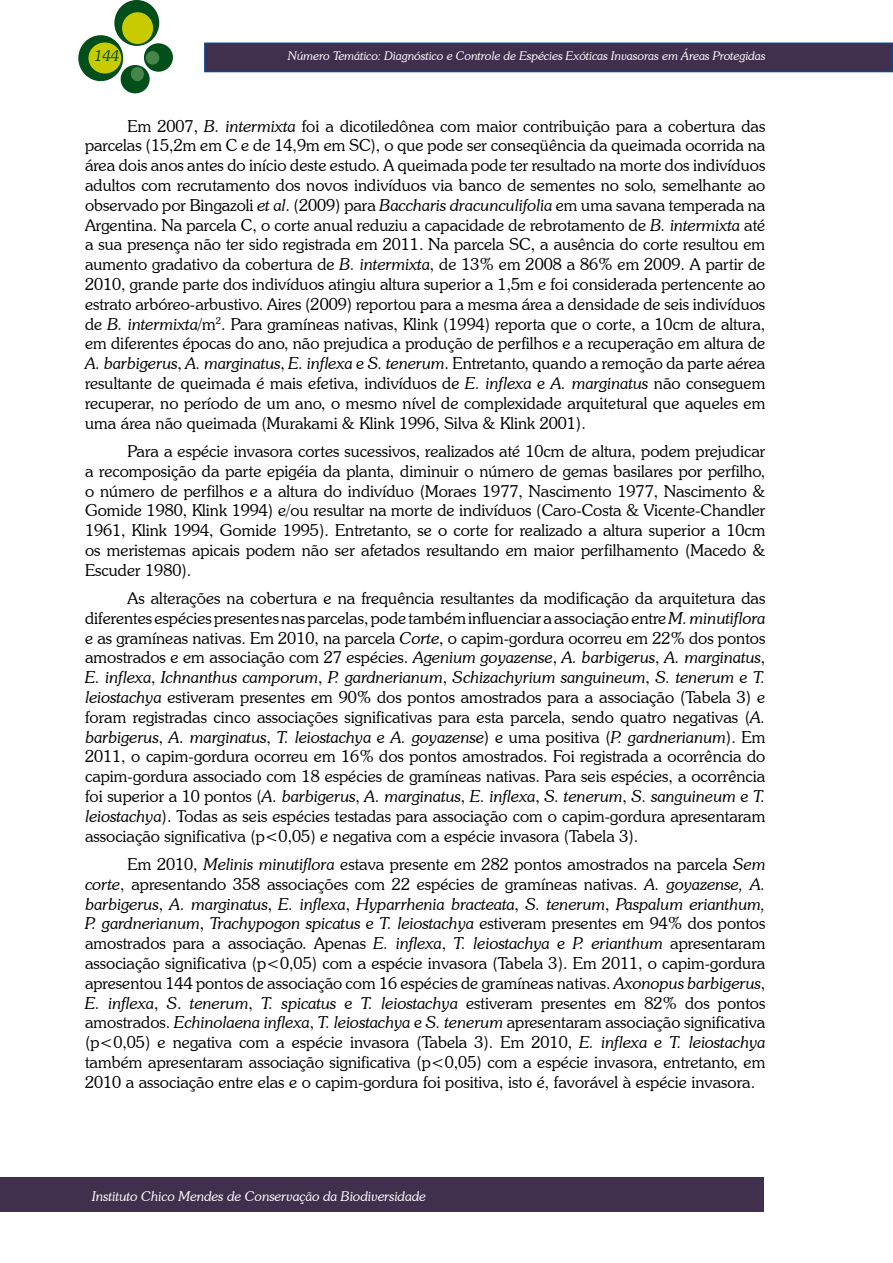
<style>
.page{position:relative;width:893px;height:1263px;background:#fff}
.page>*{position:absolute;margin:0;border:0;box-sizing:border-box;transform-origin:0 0}
.t1{font:300 16.5px/19.8px "Souvenir IT Cby BT";color:#000;text-align:justify}
.t2{font:italic 300 15px "Souvenir IT Cby BT";color:#004e1a}
.t3{font:italic 300 13.5px "Souvenir IT Cby BT";color:#fff}
.t4{font:italic 300 12px "Souvenir IT Cby BT";color:#fff}
.s1{font-style:italic}
</style>
<div class="page">
<div style="left:205px;top:43px;width:687px;height:29px;background:#412f4e"></div>
<div style="left:204px;top:43px;width:689px;height:29px;border:2px solid #004b93"></div>
<div style="left:114px;top:0;width:45px;height:46px;background:#004e1a;border-radius:50%"></div>
<div style="left:78px;top:35px;width:45px;height:46px;background:#004e1a;border-radius:50%"></div>
<div style="left:144px;top:43px;width:29px;height:29px;background:#004e1a;border-radius:50%"></div>
<div style="left:121px;top:65px;width:29px;height:28px;background:#004e1a;border-radius:50%"></div>
<div style="left:122px;top:12px;width:31px;height:32px;background:#c8cb00;border-radius:50%"></div>
<div style="left:88px;top:42px;width:33px;height:31px;background:#c8cb00;border-radius:50%"></div>
<div style="left:146px;top:51px;width:13px;height:14px;background:#47864a;border-radius:50%"></div>
<div style="left:131px;top:67px;width:13px;height:14px;background:#47864a;border-radius:50%"></div>
<div style="left:0;top:1178px;width:764px;height:34px;background:#412f4e"></div>
<p class="t2" style="left:95px;top:46px;width:26px">144</p>
<p class="t4" style="left:288px;top:49px;width:479px">Número Temático: Diagnóstico e Controle de Espécies Exóticas Invasoras em Áreas Protegidas</p>
<p class="t1" style="left:85px;top:116px;width:682px;text-indent:43px">Em 2007, <span class="s1">B. intermixta</span> foi a dicotiledônea com maior contribuição para a cobertura das parcelas (15,2m em C e de 14,9m em SC), o que pode ser conseqüência da queimada ocorrida na área dois anos antes do início deste estudo. A queimada pode ter resultado na morte dos indivíduos adultos com recrutamento dos novos indivíduos via banco de sementes no solo, semelhante ao observado por Bingazoli <span class="s1">et al</span>. (2009) para <span class="s1">Baccharis dracunculifolia</span> em uma savana temperada na Argentina. Na parcela C, o corte anual reduziu a capacidade de rebrotamento de <span class="s1">B. intermixta</span> até a sua presença não ter sido registrada em 2011. Na parcela SC, a ausência do corte resultou em aumento gradativo da cobertura de <span class="s1">B. intermixta</span>, de 13% em 2008 a 86% em 2009. A partir de 2010, grande parte dos indivíduos atingiu altura superior a 1,5m e foi considerada pertencente ao estrato arbóreo-arbustivo. Aires (2009) reportou para a mesma área a densidade de seis indivíduos de <span class="s1">B. intermixta</span>/m<sup>2</sup>. Para gramíneas nativas, Klink (1994) reporta que o corte, a 10cm de altura, em diferentes épocas do ano, não prejudica a produção de perfilhos e a recuperação em altura de <span class="s1">A. barbigerus</span>, <span class="s1">A. marginatus</span>, <span class="s1">E. inflexa</span> e <span class="s1">S. tenerum</span>. Entretanto, quando a remoção da parte aérea resultante de queimada é mais efetiva, indivíduos de <span class="s1">E. inflexa</span> e <span class="s1">A. marginatus</span> não conseguem recuperar, no período de um ano, o mesmo nível de complexidade arquitetural que aqueles em uma área não queimada (Murakami &amp; Klink 1996, Silva &amp; Klink 2001).</p>
<p class="t1" style="left:85px;top:441px;width:682px;text-indent:43px">Para a espécie invasora cortes sucessivos, realizados até 10cm de altura, podem prejudicar a recomposição da parte epigéia da planta, diminuir o número de gemas basilares por perfilho, o número de perfilhos e a altura do indivíduo (Moraes 1977, Nascimento 1977, Nascimento &amp; Gomide 1980, Klink 1994) e/ou resultar na morte de indivíduos (Caro-Costa &amp; Vicente-Chandler 1961, Klink 1994, Gomide 1995). Entretanto, se o corte for realizado a altura superior a 10cm os meristemas apicais podem não ser afetados resultando em maior perfilhamento (Macedo &amp; Escuder 1980).</p>
<p class="t1" style="left:85px;top:588px;width:682px;text-indent:43px">As alterações na cobertura e na frequência resultantes da modificação da arquitetura das diferentes espécies presentes nas parcelas, pode também influenciar a associação entre <span class="s1">M. minutiflora </span>e as gramíneas nativas. Em 2010, na parcela <span class="s1">Corte</span>, o capim-gordura ocorreu em 22% dos pontos amostrados e em associação com 27 espécies. <span class="s1">Agenium goyazense</span>, <span class="s1">A. barbigerus</span>, <span class="s1">A. marginatus</span>, <span class="s1">E. inflexa</span>, <span class="s1">Ichnanthus camporum</span>, <span class="s1">P. gardnerianum</span>, <span class="s1">Schizachyrium sanguineum</span>, <span class="s1">S. tenerum</span> e <span class="s1">T. leiostachya</span> estiveram presentes em 90% dos pontos amostrados para a associação (Tabela 3) e foram registradas cinco associações significativas para esta parcela, sendo quatro negativas (<span class="s1">A. barbigerus</span>, <span class="s1">A. marginatus</span>, <span class="s1">T. leiostachya</span> e <span class="s1">A. goyazense</span>) e uma positiva (<span class="s1">P. gardnerianum</span>). Em 2011, o capim-gordura ocorreu em 16% dos pontos amostrados. Foi registrada a ocorrência do capim-gordura associado com 18 espécies de gramíneas nativas. Para seis espécies, a ocorrência foi superior a 10 pontos (<span class="s1">A. barbigerus</span>, <span class="s1">A. marginatus</span>, <span class="s1">E. inflexa</span>, <span class="s1">S. tenerum</span>, <span class="s1">S. sanguineum</span> e <span class="s1">T. leiostachya</span>). Todas as seis espécies testadas para associação com o capim-gordura apresentaram associação significativa (p&lt;0,05) e negativa com a espécie invasora (Tabela 3).</p>
<p class="t1" style="left:85px;top:854px;width:682px;text-indent:43px">Em 2010, <span class="s1">Melinis minutiflora</span> estava presente em 282 pontos amostrados na parcela <span class="s1">Sem corte</span>, apresentando 358 associações com 22 espécies de gramíneas nativas. <span class="s1">A. goyazense, A. barbigerus</span>, <span class="s1">A. marginatus</span>, <span class="s1">E. inflexa</span>, <span class="s1">Hyparrhenia bracteata</span>, <span class="s1">S. tenerum</span>, <span class="s1">Paspalum erianthum, P. gardnerianum</span>, <span class="s1">Trachypogon spicatus</span> e <span class="s1">T. leiostachya</span> estiveram presentes em 94% dos pontos amostrados para a associação. Apenas <span class="s1">E. inflexa</span>, <span class="s1">T. leiostachya</span> e <span class="s1">P. erianthum</span> apresentaram associação significativa (p&lt;0,05) com a espécie invasora (Tabela 3). Em 2011, o capim-gordura apresentou 144 pontos de associação com 16 espécies de gramíneas nativas. <span class="s1">Axonopus barbigerus</span>, <span class="s1">E. inflexa</span>, <span class="s1">S</span>. <span class="s1">tenerum</span>, <span class="s1">T. spicatus</span> e <span class="s1">T. leiostachya</span> estiveram presentes em 82% dos pontos amostrados. <span class="s1">Echinolaena inflexa</span>, <span class="s1">T. leiostachya</span> e <span class="s1">S. tenerum</span> apresentaram associação significativa (p&lt;0,05) e negativa com a espécie invasora (Tabela 3). Em 2010, <span class="s1">E. inflexa</span> e <span class="s1">T. leiostachya </span>também apresentaram associação significativa (p&lt;0,05) com a espécie invasora, entretanto, em 2010 a associação entre elas e o capim-gordura foi positiva, isto é, favorável à espécie invasora.</p>
<p class="t3" style="left:92px;top:1188px;width:335px">Instituto Chico Mendes de Conservação da Biodiversidade</p>
</div>
